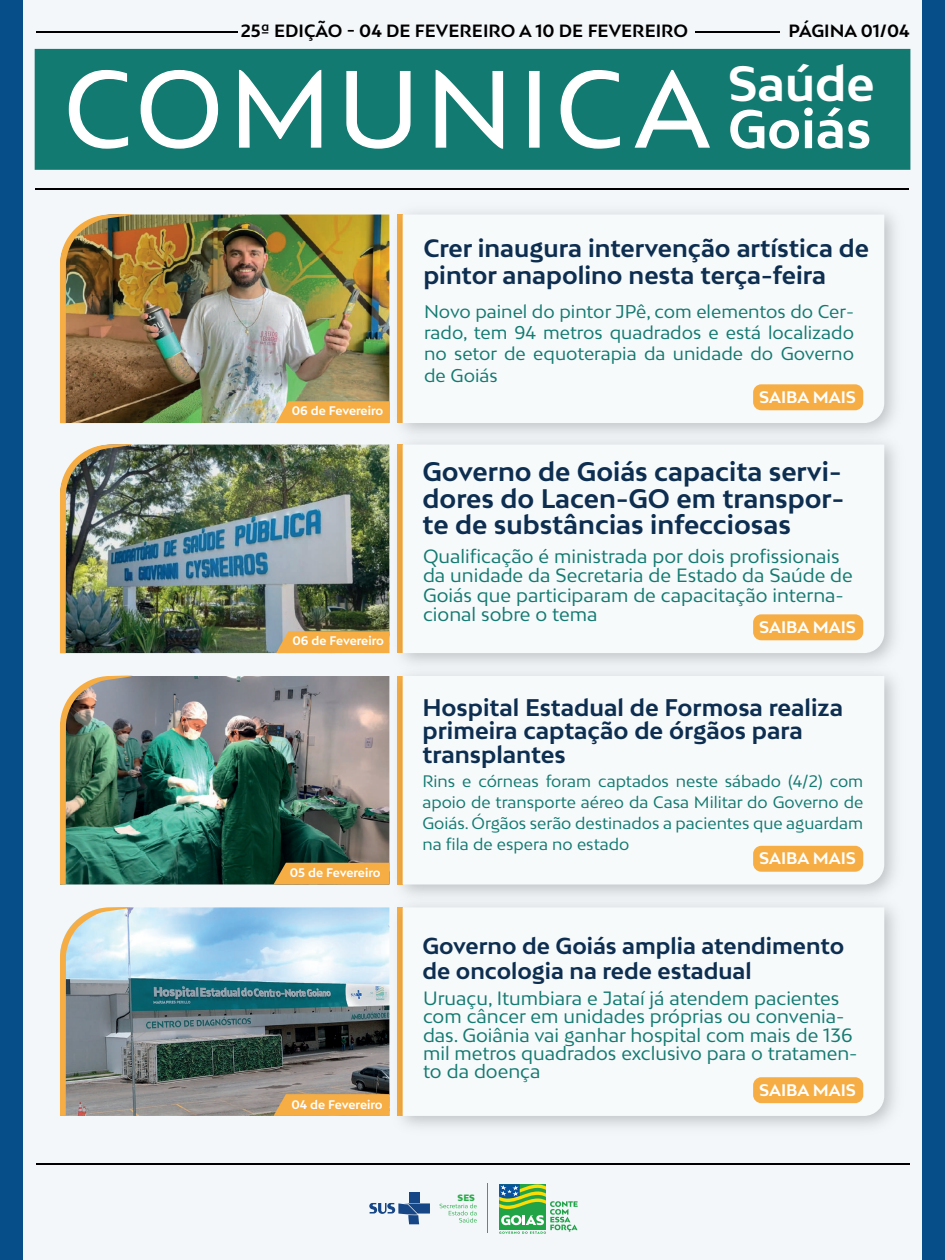
<style>
.page{position:relative;width:945px;height:1260px;background:#fff}
.page>*{position:absolute;margin:0;border:0;box-sizing:border-box;transform-origin:0 0}
.t1{font:700 51.45px "Bw Mitga";color:#fff}
.t2{font:700 46.81px "Bw Mitga";color:#fff}
.t3{font:700 25.38px/26.9px "Bw Mitga";color:#0d2e50;text-align:justify}
.t4{font:700 23.71px/26.9px "Bw Mitga";color:#0d2e50}
.t5{font:700 22.75px/23.8px "Bw Mitga";color:#0d2e50}
.t6{font:700 21.88px/24.9px "Bw Mitga";color:#0d2e50}
.t7{font:18.2px/18.3px "Bw Mitga";color:#137a71}
.t8{font:17.5px/21.1px "Bw Mitga";color:#137a71;text-align:justify}
.t9{font:700 16.8px "Bw Mitga";color:#000001}
.t10{font:700 15.84px "Bw Mitga";color:#fff}
.t11{font:15.75px/21.1px "Bw Mitga";color:#137a71;text-align:justify}
.t12{font:700 11.72px "Bw Mitga";letter-spacing:-.01em;color:#fff}
.t13{font:900 8.66px "Bw Mitga";color:#2cac4a}
</style>
<div class="page">
<div style="left:9px;top:0;width:927px;height:1260px;background:#f3f7fa"></div>
<div style="left:0;top:0;width:22px;height:1260px;background:#054e89"></div>
<div style="left:923px;top:0;width:22px;height:1260px;background:#054e89"></div>
<div style="left:35px;top:49px;width:875px;height:121px;background:#137a71;border:3px solid #137a71"></div>
<hr style="left:36px;top:32px;width:201px;height:1px;background:#000001">
<hr style="left:695px;top:31px;width:84px;height:1px;background:#000001">
<hr style="left:35px;top:188px;width:874px;height:1px;background:#000001">
<svg style="left:68px;top:70px;width:61px;height:79px"></svg>
<svg style="left:140px;top:70px;width:79px;height:79px"></svg>
<svg style="left:239px;top:69px;width:83px;height:79px"></svg>
<svg style="left:346px;top:71px;width:65px;height:78px"></svg>
<svg style="left:435px;top:69px;width:69px;height:80px"></svg>
<div style="left:529px;top:71px;width:11px;height:77px;background:#fff;border:1px solid #fff"></div>
<svg style="left:560px;top:70px;width:60px;height:79px"></svg>
<svg style="left:634px;top:69px;width:76px;height:79px"></svg>
<hr style="left:37px;top:1163px;width:873px;height:1px;background:#000001">
<img style="left:386px;top:212px;width:509px;height:217px">
<svg style="left:402px;top:214px;width:482px;height:209px"></svg>
<img style="left:136px;top:214px;width:253px;height:209px">
<img style="left:60px;top:214px;width:76px;height:209px">
<div style="left:753px;top:384px;width:110px;height:26px;background:#f6ad44;border-radius:8px"></div>
<svg style="left:276px;top:401px;width:113px;height:22px;background:#f3af4d"></svg>
<img style="left:386px;top:429px;width:509px;height:231px">
<svg style="left:402px;top:444px;width:482px;height:209px"></svg>
<img style="left:136px;top:444px;width:253px;height:209px">
<img style="left:60px;top:444px;width:76px;height:209px">
<div style="left:753px;top:614px;width:110px;height:26px;background:#f6ad44;border-radius:8px"></div>
<svg style="left:276px;top:631px;width:113px;height:22px;background:#eeab4a"></svg>
<img style="left:386px;top:660px;width:509px;height:231px">
<svg style="left:402px;top:676px;width:482px;height:208px"></svg>
<img style="left:136px;top:676px;width:253px;height:208px">
<img style="left:60px;top:675px;width:76px;height:209px">
<div style="left:753px;top:845px;width:110px;height:26px;background:#f6ad44;border-radius:8px"></div>
<svg style="left:273px;top:862px;width:116px;height:22px;background:#e1a140"></svg>
<img style="left:386px;top:891px;width:509px;height:235px">
<svg style="left:402px;top:907px;width:482px;height:208px"></svg>
<img style="left:136px;top:907px;width:253px;height:208px">
<svg style="left:60px;top:907px;width:76px;height:208px;background:#a2a8a5"></svg>
<div style="left:753px;top:1077px;width:110px;height:26px;background:#f6ad44;border-radius:8px"></div>
<svg style="left:273px;top:1094px;width:116px;height:21px;background:#efab48"></svg>
<div style="left:409px;top:1192px;width:10px;height:10px;background:#164686"></div>
<svg style="left:369px;top:1202px;width:61px;height:22px"></svg>
<svg style="left:440px;top:1203px;width:37px;height:19px"></svg>
<hr style="left:487px;top:1183px;width:1px;height:49px;background:#2cac4a">
<svg style="left:499px;top:1184px;width:79px;height:49px"></svg>
<p class="t9" style="left:241px;top:20px;width:449px">25ª EDIÇÃO - 04 DE FEVEREIRO A 10 DE FEVEREIRO</p>
<p class="t9" style="left:789px;top:20px;width:123px">PÁGINA 01/04</p>
<h2 class="t2" style="left:728px;top:52px;width:148px">Saúde</h2>
<h1 class="t1" style="left:728px;top:95px;width:145px">Goiás</h1>
<p class="t12" style="left:292px;top:403px;width:93px">06 de Fevereiro</p>
<p class="t12" style="left:292px;top:633px;width:93px">06 de Fevereiro</p>
<p class="t12" style="left:290px;top:864px;width:92px">05 de Fevereiro</p>
<p class="t12" style="left:291px;top:1097px;width:93px">04 de Fevereiro</p>
<h3 class="t4" style="left:423px;top:234px;width:447px">Crer inaugura intervenção artística de pintor anapolino nesta terça-feira</h3>
<p class="t8" style="left:424px;top:301px;width:432px">Novo painel do pintor JPê, com elementos do Cer&shy;rado, tem 94 metros quadrados e está localizado no setor de equoterapia da unidade do Governo de Goiás</p>
<p class="t10" style="left:759px;top:386px;width:98px">SAIBA MAIS</p>
<h3 class="t3" style="left:423px;top:457px;width:423px">Governo de Goiás capacita servi&shy;dores do Lacen-GO em transpor&shy;te de substâncias infecciosas</h3>
<p class="t7" style="left:423px;top:546px;width:431px;line-height:19.3px">Qualificação é ministrada por dois profissionais da unidade da Secretaria de Estado da Saúde de Goiás que participaram de capacitação interna&shy;cional sobre o tema</p>
<p class="t10" style="left:759px;top:616px;width:98px">SAIBA MAIS</p>
<p class="t5" style="left:423px;top:694px;width:422px">Hospital Estadual de Formosa realiza primeira captação de órgãos para transplantes</p>
<p class="t11" style="left:422px;top:770px;width:442px">Rins e córneas foram captados neste sábado (4/2) com apoio de transporte aéreo da Casa Militar do Governo de Goiás. Órgãos serão destinados a pacientes que aguardam na fila de espera no estado</p>
<p class="t10" style="left:759px;top:847px;width:98px">SAIBA MAIS</p>
<p class="t6" style="left:423px;top:932px;width:423px">Governo de Goiás amplia atendimento de oncologia na rede estadual</p>
<p class="t7" style="left:423px;top:988px;width:436px">Uruaçu, Itumbiara e Jataí já atendem pacientes com câncer em unidades próprias ou convenia&shy;das. Goiânia vai ganhar hospital com mais de 136 mil metros quadrados exclusivo para o tratamen&shy;to da doença</p>
<p class="t10" style="left:759px;top:1079px;width:98px">SAIBA MAIS</p>
<p class="t13" style="left:458px;top:1192px;width:19px">SES</p>
</div>
